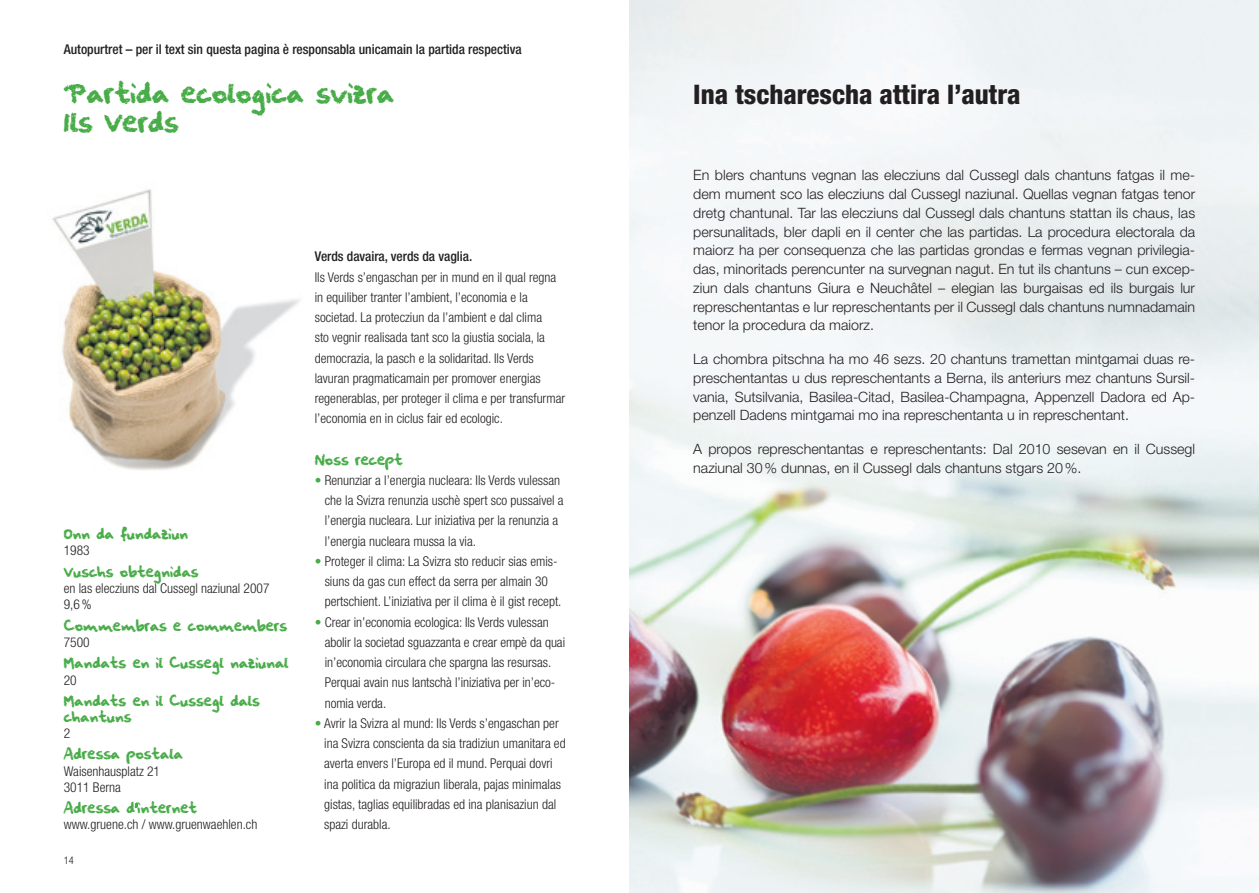
<style>
.page{position:relative;width:1259px;height:893px;background:#fff}
.page>*{position:absolute;margin:0;border:0;box-sizing:border-box;transform-origin:0 0}
.t1{font:800 condensed 27px "Helvetica Neue LT Std";color:#231f20}
.t2{font:23.85px/28.7px "squeakychalksound";color:#48ac48}
.t3{font:300 14.25px/18.8px "Helvetica Neue LT Std";color:#231f20;text-align:justify}
.t4{font:300 condensed 13.5px/20.2px "Helvetica Neue LT Std";color:#231f20}
.t5{font:500 condensed 13.5px "Helvetica Neue LT Std";color:#231f20}
.t6{font:12.75px/15.3px "squeakychalksound";color:#48ac48}
.t7{font:300 condensed 10.5px "Helvetica Neue LT Std";color:#231f20}
.s1{font-family:"Chalkduster"}
.s2{color:#48ac48}
</style>
<div class="page">
<svg style="left:135px;top:803px;width:3px;height:5px"></svg>
<img style="left:629px;top:0;width:630px;height:893px">
<img style="left:52px;top:189px;width:248px;height:281px">
<p class="t5" style="left:64px;top:41px;width:459px">Autopurtret – per il text sin questa pagina è responsabla unicamain la partida respectiva</p>
<h2 class="t2" style="left:64px;top:80px;width:332px">Partida ecologica svizra<br>Ils Verds</h2>
<p class="t6" style="left:64px;top:527px;width:126px">Onn da fundaziun</p>
<p class="t4" style="left:64px;top:540px;width:27px">1983</p>
<p class="t6" style="left:64px;top:565px;width:136px">Vuschs obtegnidas</p>
<p class="t4" style="left:64px;top:578px;width:207px">en las elecziuns dal Cussegl naziunal 2007</p>
<p class="t4" style="left:64px;top:594px;width:29px">9,6 %</p>
<p class="t6" style="left:64px;top:619px;width:225px">Commembras e commembers</p>
<p class="t4" style="left:64px;top:632px;width:27px">7500</p>
<p class="t6" style="left:64px;top:656px;width:226px">Mandats en il Cussegl naziunal</p>
<p class="t4" style="left:64px;top:670px;width:14px">20</p>
<p class="t6" style="left:64px;top:694px;width:198px">Mandats en il Cussegl dals chantuns</p>
<p class="t4" style="left:64px;top:723px;width:8px">2</p>
<p class="t6" style="left:64px;top:747px;width:121px">Adressa postala</p>
<p class="t4" style="left:64px;top:760px;width:98px">Waisenhausplatz 21</p>
<p class="t4" style="left:64px;top:777px;width:59px">3011 Berna</p>
<p class="t6" style="left:64px;top:801px;width:135px">Adressa d<span class="s1">'</span>internet</p>
<p class="t4" style="left:64px;top:814px;width:195px">www.gruene.ch / www.gruenwaehlen.ch</p>
<p class="t7" style="left:64px;top:855px;width:12px">14</p>
<h3 class="t5" style="left:315px;top:248px;width:159px">Verds davaira, verds da vaglia.</h3>
<p class="t4" style="left:315px;top:267px;width:252px">Ils Verds s’engaschan per in mund en il qual regna in equiliber tranter l’ambient, l’economia e la societad. La protecziun da l’ambient e dal clima<br>sto vegnir realisada tant sco la giustia sociala, la democrazia, la pasch e la solidaritad. Ils Verds lavuran pragmaticamain per promover energias regenerablas, per proteger il clima e per transfurmar l’economia en in ciclus fair ed ecologic.</p>
<h3 class="t6" style="left:315px;top:453px;width:90px">Noss recept</h3>
<p class="t4" style="left:325px;top:470px;width:240px;text-indent:-10px"><span class="s2">•</span> Renunziar a l’energia nucleara: Ils Verds vulessan che la Svizra renunzia uschè spert sco pussaivel a l’energia nucleara. Lur iniziativa per la renunzia a l’energia nucleara mussa la via.</p>
<p class="t4" style="left:325px;top:551px;width:238px;text-indent:-10px"><span class="s2">•</span> Proteger il clima: La Svizra sto reducir sias emis&shy;siuns da gas cun effect da serra per almain 30 pertschient. L’iniziativa per il clima è il gist recept.</p>
<p class="t4" style="left:325px;top:612px;width:242px;text-indent:-10px"><span class="s2">•</span> Crear in’economia ecologica: Ils Verds vulessan abolir la societad sguazzanta e crear empè da quai in’economia circulara che spargna las resursas.<br>Perquai avain nus lantschà l’iniziativa per in’eco&shy;nomia verda.</p>
<p class="t4" style="left:324px;top:713px;width:243px;text-indent:-9px"><span class="s2">•</span> Avrir la Svizra al mund: Ils Verds s’engaschan per ina Svizra conscienta da sia tradiziun umanitara ed averta envers l’Europa ed il mund. Perquai dovri ina politica da migraziun liberala, pajas minimalas gistas, taglias equilibradas ed ina planisaziun dal spazi durabla.</p>
<h2 class="t1" style="left:693px;top:78px;width:329px">Ina tscharescha attira l’autra</h2>
<p class="t3" style="left:693px;top:166px;width:503px">En blers chantuns vegnan las elecziuns dal Cussegl dals chantuns fatgas il me&shy;dem mument sco las elecziuns dal Cussegl naziunal. Quellas vegnan fatgas tenor dretg chantunal. Tar las elecziuns dal Cussegl dals chantuns stattan ils chaus, las persunalitads, bler dapli en il center che las partidas. La procedura electorala da maiorz ha per consequenza che las partidas grondas e fermas vegnan privilegia&shy;das, minoritads perencunter na survegnan nagut. En tut ils chantuns – cun excep&shy;ziun dals chantuns Giura e Neuchâtel – elegian las burgaisas ed ils burgais lur represchentantas e lur represchentants per il Cussegl dals chantuns numnadamain tenor la procedura da maiorz.</p>
<p class="t3" style="left:693px;top:349px;width:503px">La chombra pitschna ha mo 46 sezs. 20 chantuns tramettan mintgamai duas re&shy;preschentantas u dus represchentants a Berna, ils anteriurs mez chantuns Sursil&shy;vania, Sutsilvania, Basilea-Citad, Basilea-Champagna, Appenzell Dadora ed Ap&shy;penzell Dadens mintgamai mo ina represchentanta u in represchentant.</p>
<p class="t3" style="left:693px;top:439px;width:503px">A propos represchentantas e represchentants: Dal 2010 sesevan en il Cussegl naziunal 30 % dunnas, en il Cussegl dals chantuns stgars 20 %.</p>
</div>
